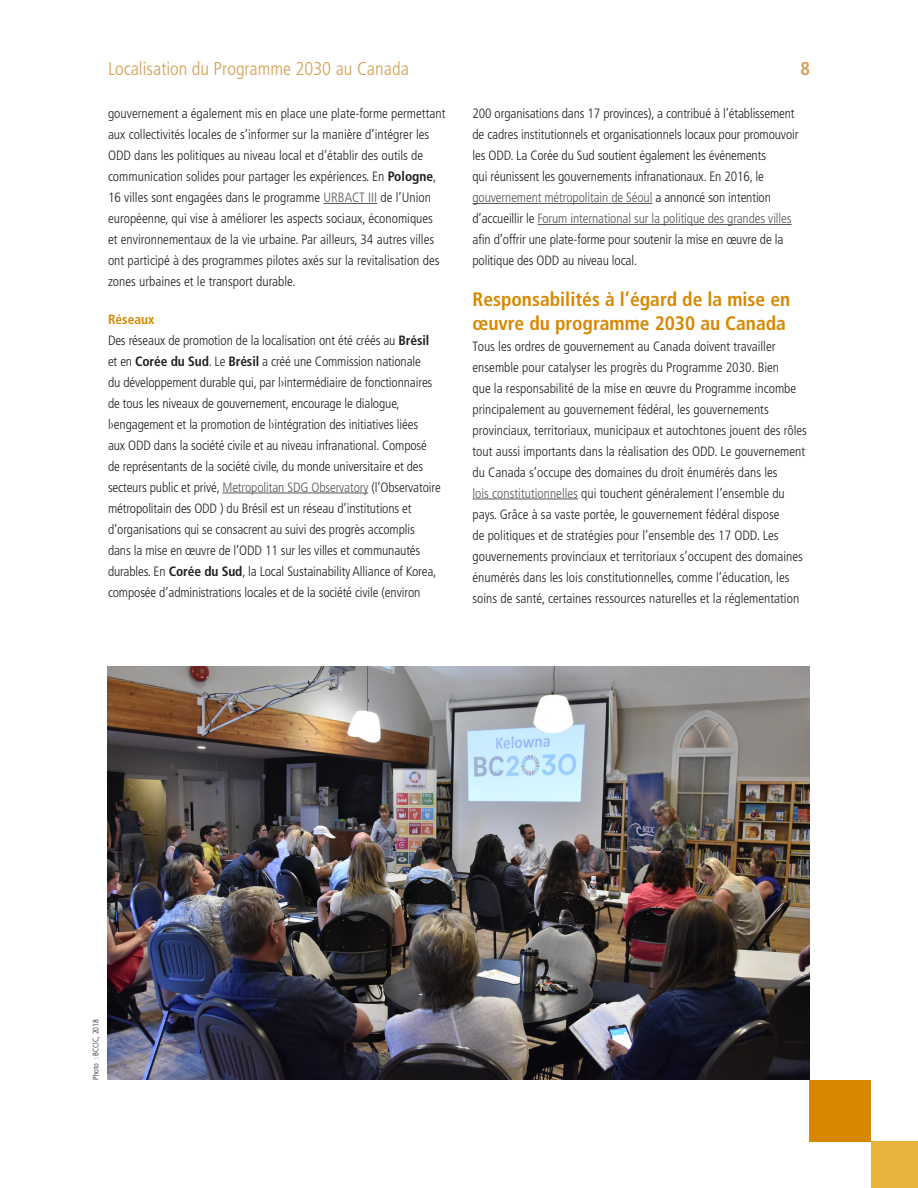
<style>
.page{position:relative;width:918px;height:1188px;background:#fff}
.page>*{position:absolute;margin:0;border:0;box-sizing:border-box;transform-origin:0 0}
.Heading_2{font:700 condensed 19.5px/24px "Frutiger";color:#d78800}
.t1{font:300 condensed 18.6px "Frutiger";color:#d49f54}
.t2{font:700 condensed 18.6px "Frutiger";color:#d49f54}
.t3{font:300 condensed 13.5px/21px "Frutiger";color:#231f20}
.Heading_4{font:700 condensed 13.5px "Frutiger";color:#d78800}
.t4{font:300 condensed 7.8px "Frutiger";color:#231f20}
.s1{font-weight:700}
.s2{color:#57585a}
</style>
<div class="page">
<div style="left:810px;top:1080px;width:61px;height:62px;background:#d78800"></div>
<div style="left:871px;top:1142px;width:47px;height:46px;background:#e9b33b"></div>
<hr style="left:323px;top:203px;width:54px;height:1px;background:#57585a">
<hr style="left:222px;top:493px;width:146px;height:1px;background:#57585a">
<hr style="left:472px;top:203px;width:180px;height:1px;background:#57585a">
<hr style="left:538px;top:224px;width:254px;height:1px;background:#57585a">
<hr style="left:472px;top:499px;width:106px;height:1px;background:#57585a">
<img style="left:108px;top:666px;width:702px;height:414px">
<h2 class="t1" style="left:108px;top:58px;width:302px">Localisation du Programme 2030 au Canada</h2>
<h2 class="t2" style="left:800px;top:57px;width:11px">8</h2>
<p class="t3" style="left:108px;top:103px;width:339px">gouvernement a également mis en place une plate-forme permettant aux collectivités locales de s’informer sur la manière d’intégrer les ODD dans les politiques au niveau local et d’établir des outils de communication solides pour partager les expériences. En <span class="s1">Pologne</span>, 16 villes sont engagées dans le programme <span class="s2">URBACT III</span> de l’Union européenne, qui vise à améliorer les aspects sociaux, économiques et environnementaux de la vie urbaine. Par ailleurs, 34 autres villes ont participé à des programmes pilotes axés sur la revitalisation des zones urbaines et le transport durable.</p>
<p class="Heading_4" style="left:108px;top:311px;width:48px">Réseaux</p>
<p class="t3" style="left:108px;top:330px;width:334px">Des réseaux de promotion de la localisation ont été créés au <span class="s1">Brésil </span>et en <span class="s1">Corée du Sud</span>. Le <span class="s1">Brésil</span> a créé une Commission nationale<br>du développement durable qui, par l›intermédiaire de fonctionnaires de tous les niveaux de gouvernement, encourage le dialogue, l›engagement et la promotion de l›intégration des initiatives liées<br>aux ODD dans la société civile et au niveau infranational. Composé de représentants de la société civile, du monde universitaire et des secteurs public et privé, <span class="s2">Metropolitan SDG Observatory</span> (l’Observatoire métropolitain des ODD ) du Brésil est un réseau d’institutions et d’organisations qui se consacrent au suivi des progrès accomplis dans la mise en œuvre de l’ODD 11 sur les villes et communautés durables. En <span class="s1">Corée du Sud</span>, la Local Sustainability Alliance of Korea, composée d’administrations locales et de la société civile (environ</p>
<p class="t3" style="left:472px;top:103px;width:328px">200 organisations dans 17 provinces), a contribué à l’établissement de cadres institutionnels et organisationnels locaux pour promouvoir les ODD. La Corée du Sud soutient également les événements<br>qui réunissent les gouvernements infranationaux. En 2016, le <span class="s2">gouvernement métropolitain de Séoul</span> a annoncé son intention d’accueillir le <span class="s2">Forum international sur la politique des grandes villes </span>afin d’offrir une plate-forme pour soutenir la mise en œuvre de la politique des ODD au niveau local.</p>
<p class="Heading_2" style="left:472px;top:287px;width:319px">Responsabilités à l’égard de la mise en œuvre du programme 2030 au Canada</p>
<p class="t3" style="left:472px;top:336px;width:336px">Tous les ordres de gouvernement au Canada doivent travailler ensemble pour catalyser les progrès du Programme 2030. Bien<br>que la responsabilité de la mise en œuvre du Programme incombe principalement au gouvernement fédéral, les gouvernements provinciaux, territoriaux, municipaux et autochtones jouent des rôles tout aussi importants dans la réalisation des ODD. Le gouvernement du Canada s’occupe des domaines du droit énumérés dans les<br><span class="s2">lois constitutionnelles</span> qui touchent généralement l’ensemble du pays. Grâce à sa vaste portée, le gouvernement fédéral dispose<br>de politiques et de stratégies pour l’ensemble des 17 ODD. Les gouvernements provinciaux et territoriaux s’occupent des domaines énumérés dans les lois constitutionnelles, comme l’éducation, les soins de santé, certaines ressources naturelles et la réglementation</p>
<p class="t4" style="left:91px;top:1080px;width:62px;rotate:-90deg">Photo : BCCIC, 2018</p>
</div>
